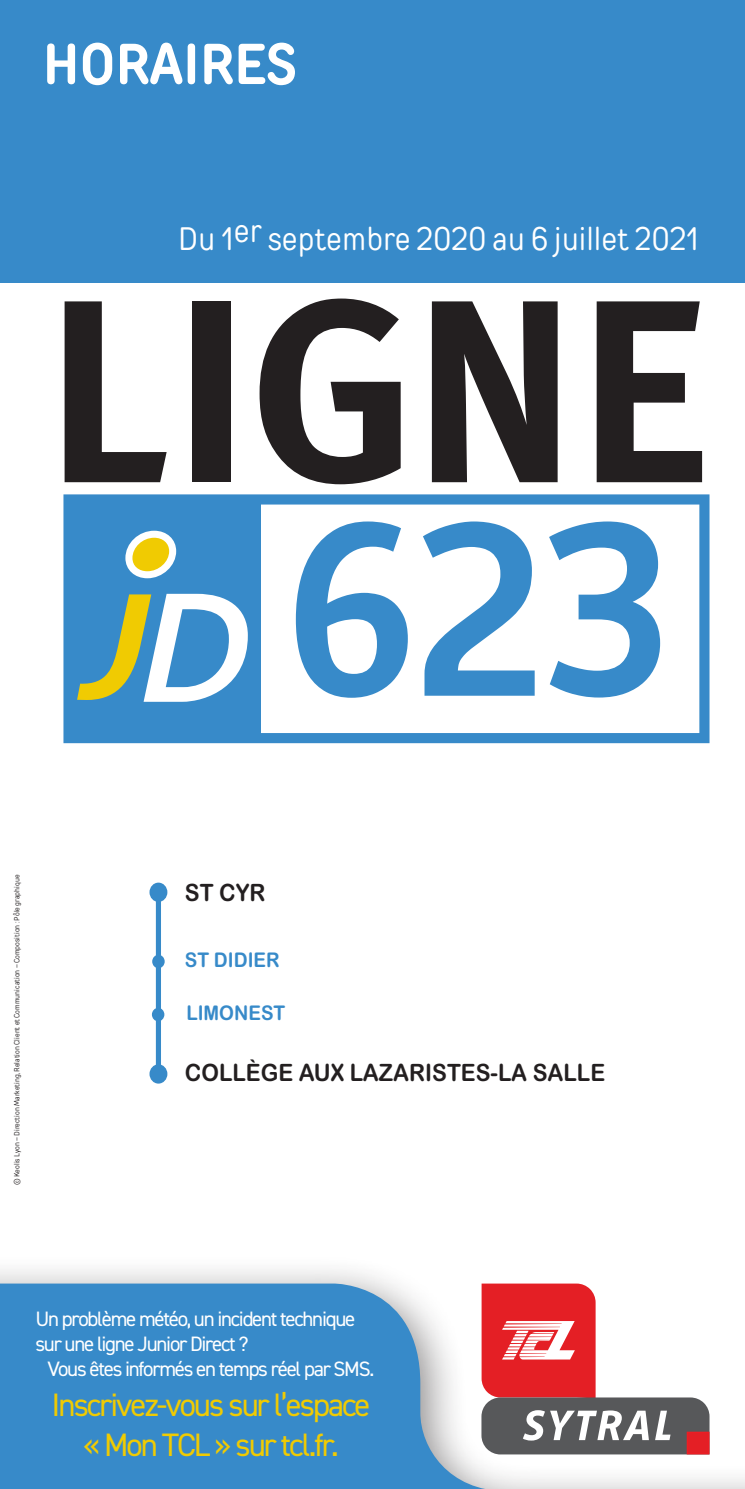
<style>
.page{position:relative;width:745px;height:1489px;background:#fff}
.page>*{position:absolute;margin:0;border:0;box-sizing:border-box;transform-origin:0 0}
.t1{font:700 225px "Confluence";color:#378ac9}
.t2{font:700 57.5px "TT Rounds Condensed";color:#fff}
.periode_couv{font:32.5px "DIN2014";letter-spacing:-.06em;color:#f0cb02}
.periode_couv-2{font:32.5px "TT Rounds Condensed";color:#fff}
.t3{font:24px "Arial Rounded MT Bold";color:#231f20;scale:.93 1}
.periode_couv-3{font:20.75px "DIN2014";letter-spacing:-.06em;color:#fff}
.t4{font:20.25px "Arial Rounded MT Bold";color:#378ac9;scale:.93 1}
.environnement{font:7.5px "TT Rounds Condensed";color:#231f20}
</style>
<div class="page">
<svg style="left:63px;top:494px;width:646px;height:249px"></svg>
<div style="left:71px;top:501px;width:189px;height:238px;background:#378ac9"></div>
<svg style="left:125px;top:530px;width:51px;height:48px"></svg>
<svg style="left:77px;top:594px;width:171px;height:107px"></svg>
<div style="left:0;top:0;width:744px;height:282px;background:#378ac9"></div>
<div style="left:156px;top:892px;width:5px;height:180px;background:#378ac9"></div>
<div style="left:149px;top:882px;width:18px;height:19px;background:#378ac9;border-radius:50%"></div>
<div style="left:149px;top:1064px;width:18px;height:19px;background:#378ac9;border-radius:50%"></div>
<div style="left:152px;top:954px;width:12px;height:14px;background:#378ac9;border-radius:50%"></div>
<div style="left:152px;top:1007px;width:12px;height:14px;background:#378ac9;border-radius:50%"></div>
<div style="left:0;top:1254px;width:744px;height:234px;background:#231f20;opacity:.5"></div>
<svg style="left:0;top:1283px;width:744px;height:205px;fill:#378ac9"></svg>
<svg style="left:65px;top:301px;width:101px;height:181px"></svg>
<div style="left:193px;top:301px;width:38px;height:181px;background:#231f20"></div>
<svg style="left:259px;top:298px;width:141px;height:186px"></svg>
<svg style="left:431px;top:301px;width:126px;height:181px"></svg>
<svg style="left:596px;top:301px;width:105px;height:181px"></svg>
<p class="t2" style="left:43px;top:25px;width:255px">HORAIRES</p>
<p class="periode_couv-2" style="left:178px;top:217px;width:522px">Du 1er septembre 2020 au 6 juillet 2021</p>
<p class="t1" style="left:286px;top:465px;width:390px">623</p>
<p class="environnement" style="left:12px;top:1184px;width:312px;rotate:-90deg">© Keolis Lyon – Direction Marketing, Relation Client et Communication – Composition : Pôle graphique</p>
<p class="t3" style="left:185px;top:878px;width:88px">ST CYR</p>
<p class="t4" style="left:185px;top:947px;width:103px">ST DIDIER</p>
<p class="t4" style="left:186px;top:1000px;width:108px">LIMONEST</p>
<p class="t3" style="left:185px;top:1058px;width:453px">COLLÈGE AUX LAZARISTES-LA SALLE</p>
<p class="periode_couv-3" style="left:35px;top:1305px;width:321px">Un problème météo, un incident technique</p>
<p class="periode_couv-3" style="left:35px;top:1330px;width:214px">sur une ligne Junior Direct ?</p>
<p class="periode_couv-3" style="left:48px;top:1355px;width:328px">Vous êtes informés en temps réel par SMS.</p>
<p class="periode_couv" style="left:52px;top:1384px;width:320px">Inscrivez-vous sur l’espace</p>
<p class="periode_couv" style="left:83px;top:1424px;width:257px">« Mon TCL » sur tcl.fr.</p>
</div>
